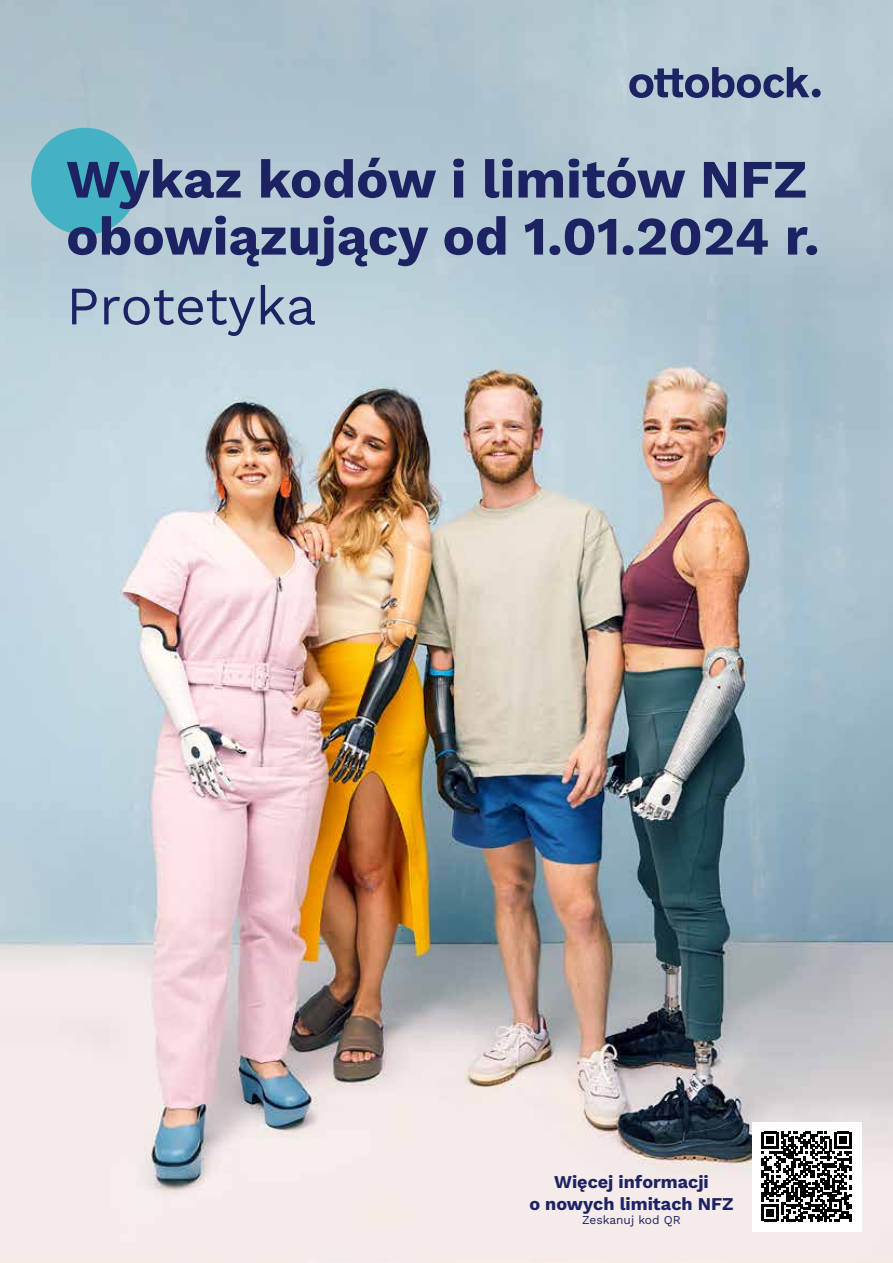
<style>
.page{position:relative;width:893px;height:1263px;background:#fff}
.page>*{position:absolute;margin:0;border:0;box-sizing:border-box;transform-origin:0 0}
.t1{font:54px/57px "Work Sans";color:#1d2362}
.t2{font:18px/21.6px "Work Sans";color:#1d2362;text-align:center}
.t3{font:12px "Work Sans";color:#1d2362}
</style>
<div class="page">
<img style="left:0;top:0;width:893px;height:1263px">
<div style="left:752px;top:1122px;width:109px;height:109px;background:#fff"></div>
<svg style="left:762px;top:1132px;width:89px;height:89px"></svg>
<div style="left:31px;top:128px;width:107px;height:107px;background:#44b2c3;border-radius:50%"></div>
<div style="left:812px;top:89px;width:9px;height:8px;background:#1d2362;border-radius:50%"></div>
<svg style="left:629px;top:67px;width:180px;height:31px"></svg>
<p class="t1" style="left:66px;top:148px;width:755px">Wykaz kodów i limitów NFZ obowiązujący od 1.01.2024 r.</p>
<p class="t1" style="left:66px;top:275px;width:252px">Protetyka</p>
<p class="t2" style="left:529px;top:1170px;width:206px">Więcej informacji<br>o nowych limitach NFZ</p>
<p class="t3" style="left:582px;top:1211px;width:100px">Zeskanuj kod QR</p>
</div>
